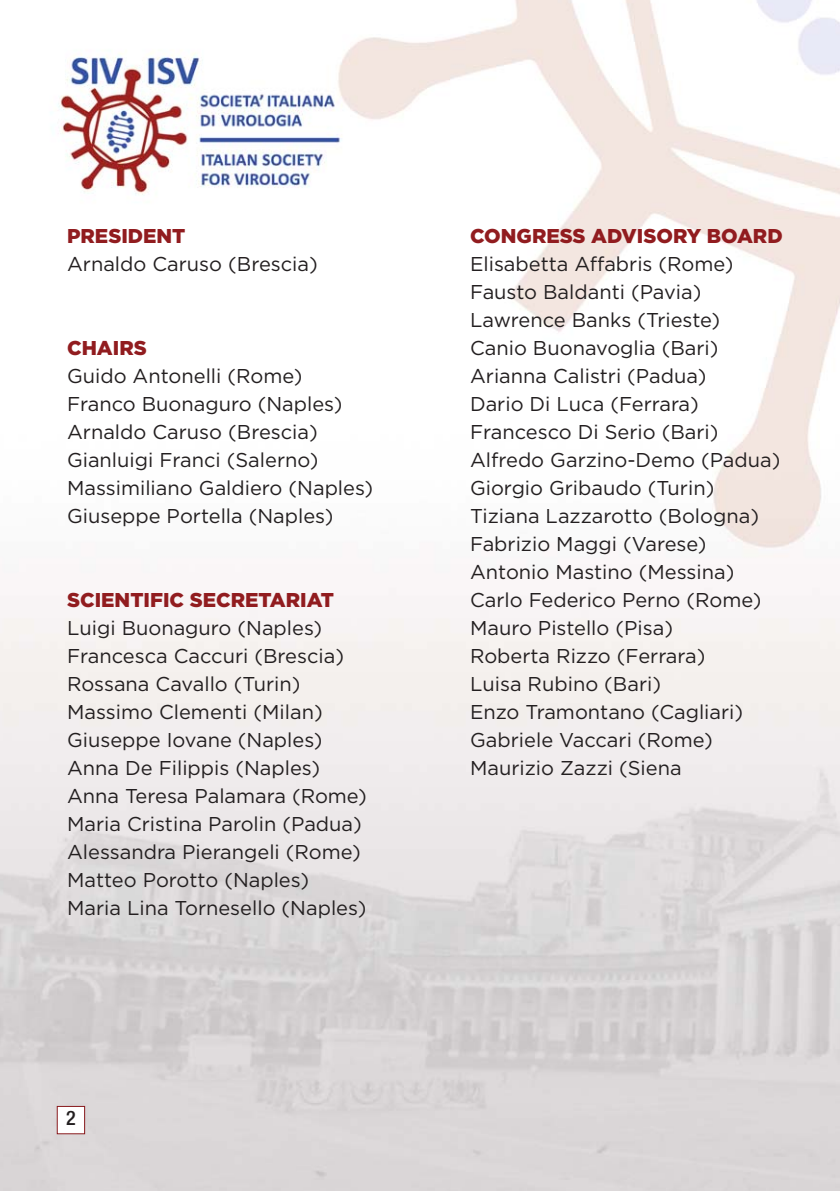
<style>
.page{position:relative;width:840px;height:1191px;background:#fff}
.page>*{position:absolute;margin:0;border:0;box-sizing:border-box;transform-origin:0 0}
.t1{font:20px/28px "Gotham";color:#231f20}
.t2{font:900 20px "Gotham";color:#911c1f}
.t3{font:500 condensed 20px "Helvetica Neue";color:#231f20}
</style>
<div class="page">
<img style="left:0;top:0;width:839px;height:1191px">
<div style="left:58px;top:1107px;width:26px;height:26px;background:#fff"></div>
<div style="left:57px;top:1106px;width:28px;height:28px;border:1px solid #89191c"></div>
<p class="t2" style="left:67px;top:228px;width:120px">PRESIDENT</p>
<p class="t1" style="left:67px;top:251px;width:252px">Arnaldo Caruso (Brescia)</p>
<p class="t2" style="left:67px;top:340px;width:81px">CHAIRS</p>
<p class="t1" style="left:67px;top:363px;width:307px">Guido Antonelli (Rome)<br>Franco Buonaguro (Naples)<br>Arnaldo Caruso (Brescia)<br>Gianluigi Franci (Salerno)<br>Massimiliano Galdiero (Naples)<br>Giuseppe Portella (Naples)</p>
<p class="t2" style="left:67px;top:592px;width:268px">SCIENTIFIC SECRETARIAT</p>
<p class="t1" style="left:67px;top:615px;width:301px">Luigi Buonaguro (Naples)<br>Francesca Caccuri (Brescia)<br>Rossana Cavallo (Turin)<br>Massimo Clementi (Milan)<br>Giuseppe Iovane (Naples)<br>Anna De Filippis (Naples)<br>Anna Teresa Palamara (Rome)<br>Maria Cristina Parolin (Padua)<br>Alessandra Pierangeli (Rome)<br>Matteo Porotto (Naples)<br>Maria Lina Tornesello (Naples)</p>
<p class="t3" style="left:66px;top:1111px;width:11px">2</p>
<p class="t2" style="left:470px;top:228px;width:314px">CONGRESS ADVISORY BOARD</p>
<p class="t1" style="left:470px;top:251px;width:311px">Elisabetta Affabris (Rome)<br>Fausto Baldanti (Pavia)<br>Lawrence Banks (Trieste)<br>Canio Buonavoglia (Bari)<br>Arianna Calistri (Padua)<br>Dario Di Luca (Ferrara)<br>Francesco Di Serio (Bari)<br>Alfredo Garzino-Demo (Padua)<br>Giorgio Gribaudo (Turin)<br>Tiziana Lazzarotto (Bologna)<br>Fabrizio Maggi (Varese)<br>Antonio Mastino (Messina)<br>Carlo Federico Perno (Rome)<br>Mauro Pistello (Pisa)<br>Roberta Rizzo (Ferrara)<br>Luisa Rubino (Bari)<br>Enzo Tramontano (Cagliari)<br>Gabriele Vaccari (Rome)<br>Maurizio Zazzi (Siena</p>
</div>
